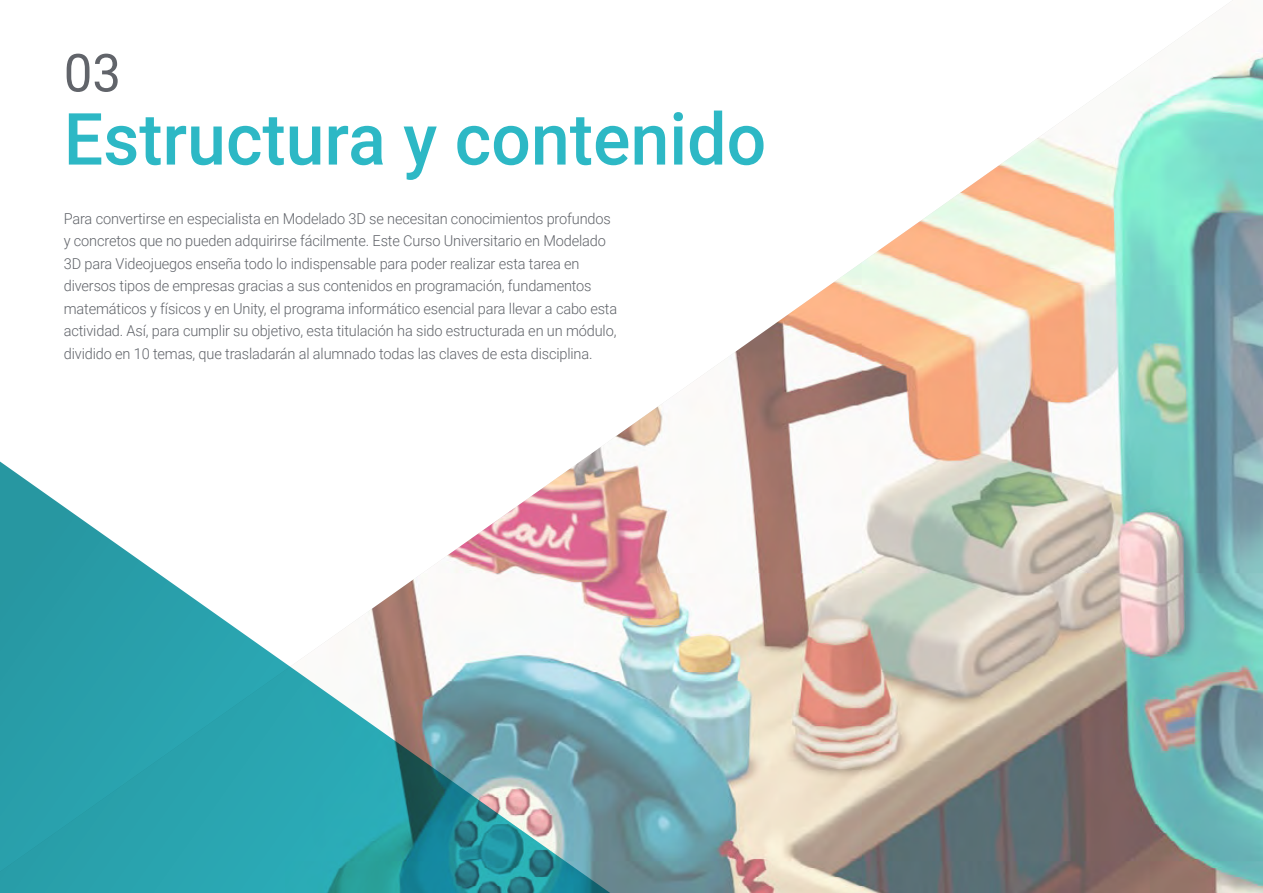
<style>
.page{position:relative;width:1263px;height:893px;background:#fff}
.page>*{position:absolute;margin:0;border:0;box-sizing:border-box;transform-origin:0 0}
.t1{font:500 72px "Roboto";color:#2db8c5}
.t2{font:52.5px "Roboto";color:#61646a}
.t3{font:300 15px/22.5px "Roboto";letter-spacing:-.01em;color:#61646a}
</style>
<div class="page">
<img style="left:603px;top:0;width:660px;height:893px">
<svg style="left:0;top:446px;width:640px;height:447px"></svg>
<h2 class="t2" style="left:64px;top:36px;width:59px">03</h2>
<h1 class="t1" style="left:64px;top:89px;width:704px">Estructura y contenido</h1>
<p class="t3" style="left:64px;top:207px;width:555px">Para convertirse en especialista en Modelado 3D se necesitan conocimientos profundos y concretos que no pueden adquirirse fácilmente. Este Curso Universitario en Modelado 3D para Videojuegos enseña todo lo indispensable para poder realizar esta tarea en diversos tipos de empresas gracias a sus contenidos en programación, fundamentos matemáticos y físicos y en Unity, el programa informático esencial para llevar a cabo esta actividad. Así, para cumplir su objetivo, esta titulación ha sido estructurada en un módulo, dividido en 10 temas, que trasladarán al alumnado todas las claves de esta disciplina.</p>
</div>
